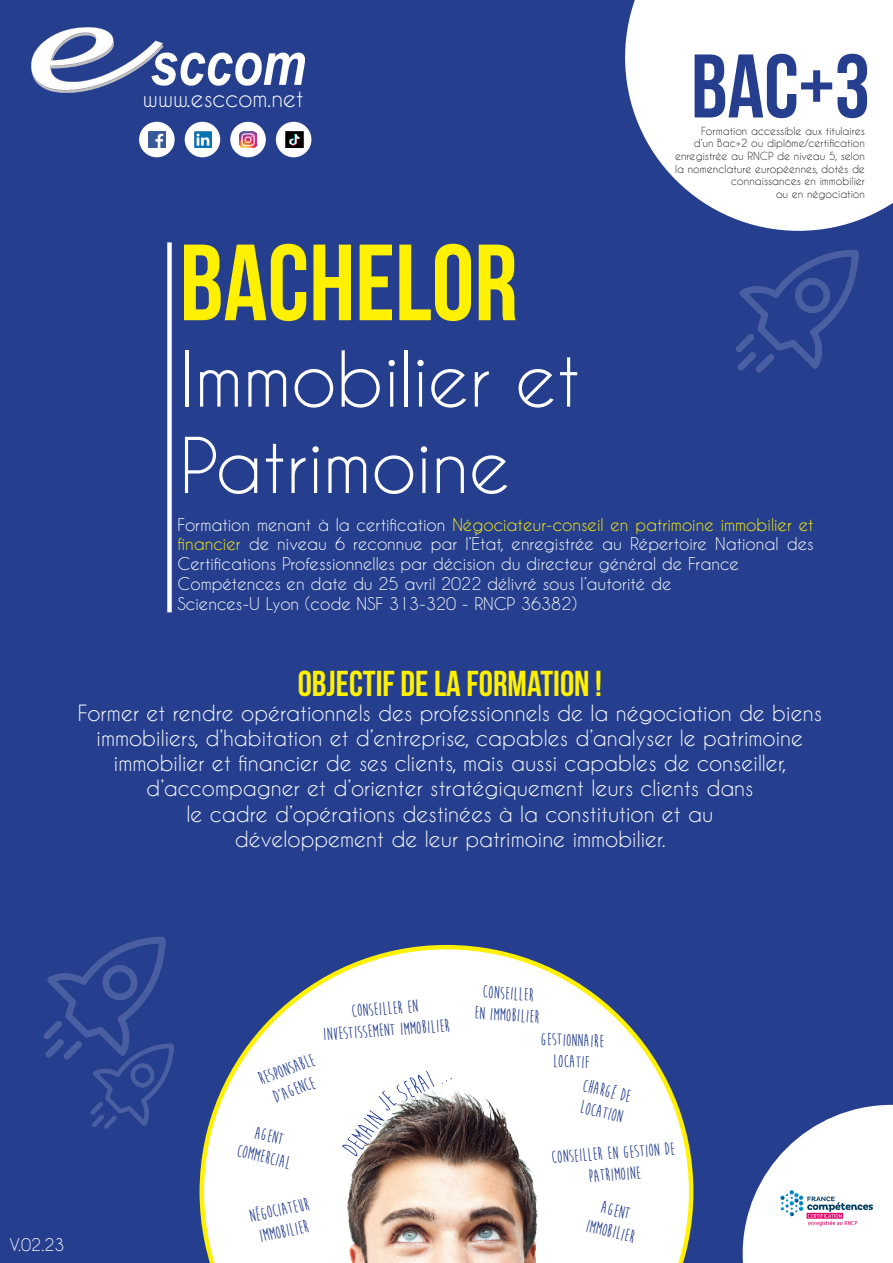
<style>
.page{position:relative;width:893px;height:1263px;background:#253f8e}
.page>*{position:absolute;margin:0;border:0;box-sizing:border-box;transform-origin:0 0}
.t1{font:700 108px "Bebas Neue";color:#fff101}
.t2{font:700 90px "Bebas Neue";color:#253f8e}
.t3{font:72px "Caviar Dreams";color:#fff}
.t4{font:700 36px "Bebas Neue";color:#fff101}
.t5{font:22.5px "Caviar Dreams";color:#fff}
.t6{font:21px "Caviar Dreams";color:#fff}
.t7{font:700 18px/21.6px "Moon Flower";color:#253f8e;text-align:center}
.t8{font:16.5px/19.8px "Caviar Dreams";color:#fff;text-align:justify}
.t9{font:10.5px/12.6px "Caviar Dreams";color:#231f20;text-align:right}
.s1{color:#fff101}
</style>
<div class="page">
<svg style="left:200px;top:945px;width:493px;height:318px"></svg>
<svg style="left:625px;top:0;width:268px;height:231px"></svg>
<div style="left:167px;top:242px;width:5px;height:370px;background:#fff"></div>
<img style="left:317px;top:1016px;width:251px;height:247px">
<img style="left:43px;top:936px;width:123px;height:123px">
<img style="left:736px;top:249px;width:122px;height:123px">
<img style="left:91px;top:1044px;width:83px;height:84px">
<img style="left:31px;top:28px;width:273px;height:64px">
<div style="left:140px;top:123px;width:34px;height:34px;background:#fff;border-radius:50%"></div>
<div style="left:139px;top:122px;width:36px;height:35px;border:2px solid #fff;border-radius:50%"></div>
<div style="left:231px;top:123px;width:34px;height:34px;background:#fff;border-radius:50%"></div>
<div style="left:230px;top:122px;width:36px;height:35px;border:2px solid #fff;border-radius:50%"></div>
<div style="left:185px;top:123px;width:34px;height:34px;background:#fff;border-radius:50%"></div>
<div style="left:185px;top:122px;width:35px;height:35px;border:2px solid #fff;border-radius:50%"></div>
<img style="left:149px;top:131px;width:16px;height:17px">
<img style="left:195px;top:131px;width:16px;height:17px">
<img style="left:240px;top:131px;width:16px;height:17px">
<div style="left:277px;top:123px;width:34px;height:34px;background:#fff;border-radius:50%"></div>
<div style="left:276px;top:122px;width:35px;height:35px;border:2px solid #fff;border-radius:50%"></div>
<img style="left:285px;top:130px;width:23px;height:18px">
<svg style="left:743px;top:1105px;width:150px;height:158px"></svg>
<img style="left:774px;top:1184px;width:110px;height:50px">
<p class="t5" style="left:143px;top:85px;width:162px">www.esccom.net</p>
<p class="t1" style="left:180px;top:224px;width:340px">BACHELOR</p>
<p class="t3" style="left:180px;top:336px;width:402px">Immobilier et</p>
<p class="t3" style="left:180px;top:422px;width:332px">Patrimoine</p>
<p class="t2" style="left:691px;top:37px;width:181px">BAC+3</p>
<p class="t9" style="left:675px;top:124px;width:191px">Formation accessible aux titulaires<br>d’un Bac+2 ou diplôme/certification enregistrée au RNCP de niveau 5, selon la nomenclature européennes, dotés de connaissances en immobilier</p>
<p class="t9" style="left:776px;top:187px;width:90px">ou en négociation</p>
<p class="t8" style="left:178px;top:514px;width:638px">Formation menant à la certification <span class="s1">Négociateur-conseil en patrimoine immobilier et financier</span> de niveau 6 reconnue par l’État, enregistrée au Répertoire National des Certifications Professionnelles par décision du directeur général de France</p>
<p class="t8" style="left:178px;top:573px;width:496px">Compétences en date du 25 avril 2022 délivré sous l’autorité de</p>
<p class="t8" style="left:178px;top:593px;width:401px">Sciences-U Lyon (code NSF 313-320 - RNCP 36382)</p>
<p class="t4" style="left:298px;top:663px;width:306px">OBJECTIF DE LA FORMATION !</p>
<p class="t6" style="left:78px;top:700px;width:746px">Former et rendre opérationnels des professionnels de la négociation de biens</p>
<p class="t6" style="left:97px;top:725px;width:708px">immobiliers, d’habitation et d’entreprise, capables d’analyser le patrimoine</p>
<p class="t6" style="left:114px;top:751px;width:674px">immobilier et financier de ses clients, mais aussi capables de conseiller,</p>
<p class="t6" style="left:146px;top:776px;width:609px">d’accompagner et d’orienter stratégiquement leurs clients dans</p>
<p class="t6" style="left:186px;top:801px;width:528px">le cadre d’opérations destinées à la constitution et au</p>
<p class="t6" style="left:235px;top:826px;width:432px">développement de leur patrimoine immobilier.</p>
<p class="t8" style="left:10px;top:1235px;width:56px">V.02.23</p>
<p class="t7" style="left:256px;top:1069px;width:60px;rotate:-20deg">responsable</p>
<p class="t7" style="left:270px;top:1087px;width:45px;rotate:-20deg">d’agence</p>
<p class="t7" style="left:351px;top:1000px;width:68px;rotate:-4deg">conseiller en</p>
<p class="t7" style="left:322px;top:1024px;width:129px;rotate:-4deg">investissement immobilier</p>
<p class="t7" style="left:483px;top:981px;width:53px;rotate:4deg">Conseiller</p>
<p class="t7" style="left:475px;top:1002px;width:67px;rotate:4deg">en immobilier</p>
<p class="t7" style="left:541px;top:1028px;width:65px;rotate:2deg">gestionnaire</p>
<p class="t7" style="left:553px;top:1050px;width:38px;rotate:2deg">locatif</p>
<p class="t7" style="left:586px;top:1075px;width:50px;rotate:14deg">chargé de</p>
<p class="t7" style="left:583px;top:1096px;width:45px;rotate:14deg">location</p>
<p class="t7" style="left:257px;top:1122px;width:31px;rotate:14deg">agent</p>
<p class="t7" style="left:240px;top:1139px;width:56px;rotate:14deg">commercial</p>
<p class="t7" style="left:551px;top:1146px;width:125px;rotate:-4deg">conseiller en gestion de patrimoine</p>
<p class="t7" style="left:247px;top:1206px;width:62px;rotate:-12deg">négociateur</p>
<p class="t7" style="left:257px;top:1226px;width:52px;rotate:-12deg">immobilier</p>
<p class="t7" style="left:604px;top:1196px;width:31px;rotate:14deg">agent</p>
<p class="t7" style="left:589px;top:1215px;width:52px;rotate:14deg">immobilier</p>
</div>
